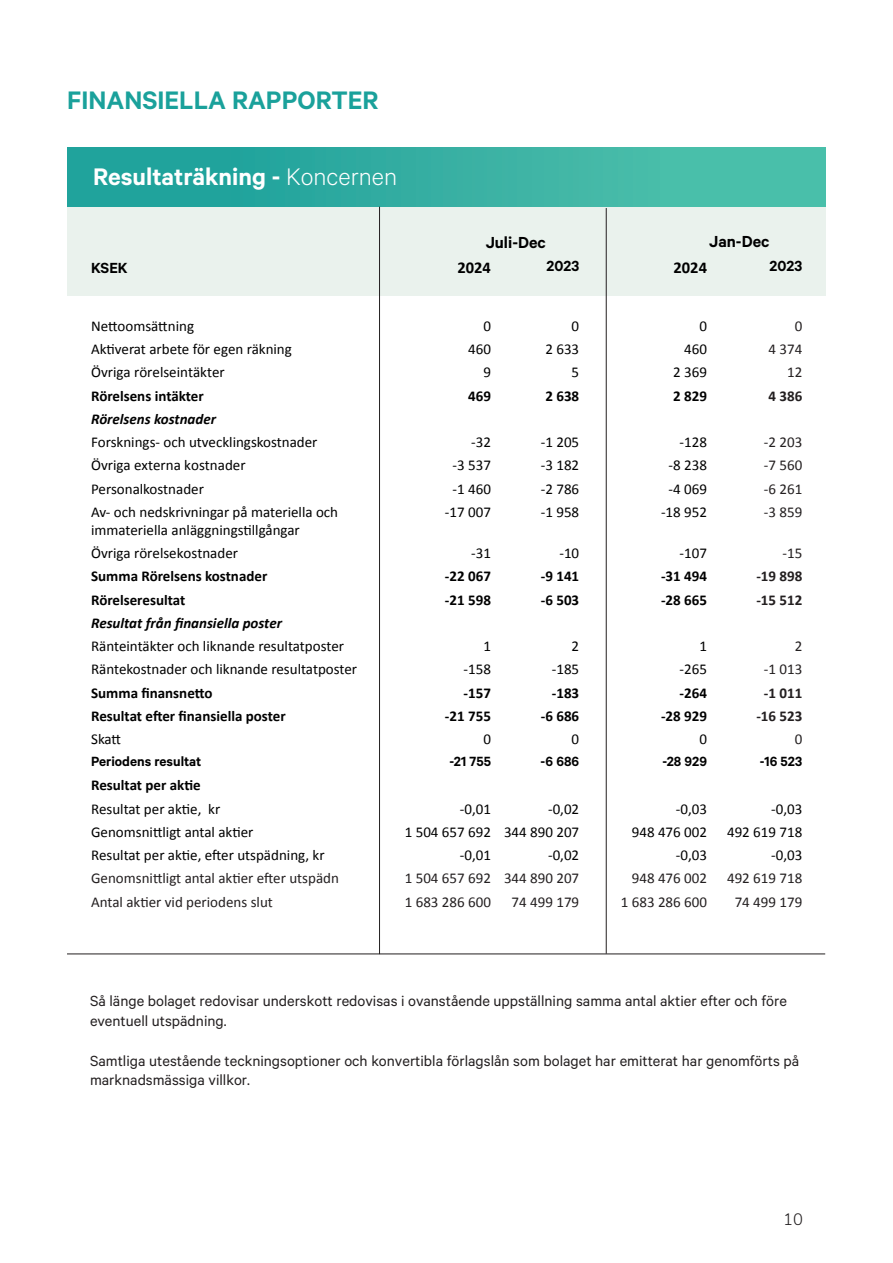
<style>
.page{position:relative;width:893px;height:1263px;background:#fff}
.page>*{position:absolute;margin:0;border:0;box-sizing:border-box;transform-origin:0 0}
.t1{font:600 28.5px "Calibre";color:#1aa19b}
.t2{font:600 27px "Calibre";color:#fff}
.t3{font:600 18px "Calibre";color:#000}
.t4{font:16.5px/19.8px "Calibre";color:#231f20}
.t5{font:600 16.5px "Calibre";color:#000}
.t6{font:700 16.5px "Calibri";color:#000}
.t7{font:300 16.5px "Nunito Sans";color:#231f20}
.t8{font:15px/18px "Calibri";color:#000}
.t9{font:700 15px "Calibri";color:#000}
.t10{font:15px "Calibri";color:#231f20}
.t11{font:italic 700 15px "Calibri";color:#000}
.t12{font:600 15px "Calibre";color:#000}
.t13{font:700 15px "Calibri";color:#231f20}
.s1{font-weight:300}
</style>
<div class="page">
<div style="left:67px;top:206px;width:758px;height:90px;background:#eaf2ed"></div>
<div style="left:67px;top:148px;width:759px;height:59px;background:linear-gradient(to right,#1a9e9a,#51c3ac)"></div>
<hr style="left:606px;top:208px;width:1px;height:746px;background:#231f20">
<hr style="left:67px;top:954px;width:758px;height:1px;background:#231f20">
<hr style="left:379px;top:207px;width:1px;height:747px;background:#231f20">
<p class="t1" style="left:67px;top:83px;width:313px">FINANSIELLA RAPPORTER</p>
<p class="t2" style="left:93px;top:160px;width:306px">Resultaträkning - <span class="s1">Koncernen</span></p>
<p class="t3" style="left:486px;top:231px;width:62px">Juli-Dec</p>
<p class="t3" style="left:709px;top:231px;width:62px">Jan-Dec</p>
<p class="t5" style="left:91px;top:258px;width:38px">KSEK</p>
<p class="t6" style="left:457px;top:257px;width:35px">2024</p>
<p class="t5" style="left:547px;top:256px;width:34px">2023</p>
<p class="t6" style="left:674px;top:257px;width:35px">2024</p>
<p class="t5" style="left:770px;top:256px;width:34px">2023</p>
<p class="t8" style="left:91px;top:316px;width:104px">Nettoomsättning</p>
<p class="t8" style="left:483px;top:316px;width:9px">0</p>
<p class="t8" style="left:572px;top:316px;width:9px">0</p>
<p class="t8" style="left:699px;top:316px;width:9px">0</p>
<p class="t10" style="left:795px;top:317px;width:9px">0</p>
<p class="t8" style="left:91px;top:339px;width:202px">Aktiverat arbete för egen räkning</p>
<p class="t8" style="left:468px;top:339px;width:24px">460</p>
<p class="t8" style="left:545px;top:339px;width:35px">2 633</p>
<p class="t8" style="left:684px;top:339px;width:24px">460</p>
<p class="t10" style="left:768px;top:340px;width:35px">4 374</p>
<p class="t8" style="left:91px;top:363px;width:135px">Övriga rörelseintäkter</p>
<p class="t8" style="left:483px;top:363px;width:9px">9</p>
<p class="t8" style="left:572px;top:363px;width:9px">5</p>
<p class="t8" style="left:673px;top:363px;width:35px">2 369</p>
<p class="t10" style="left:787px;top:363px;width:17px">12</p>
<p class="t9" style="left:91px;top:386px;width:114px">Rörelsens intäkter</p>
<p class="t9" style="left:468px;top:386px;width:24px">469</p>
<p class="t9" style="left:545px;top:386px;width:35px">2 638</p>
<p class="t9" style="left:673px;top:386px;width:35px">2 829</p>
<p class="t13" style="left:768px;top:386px;width:35px">4 386</p>
<p class="t11" style="left:91px;top:410px;width:126px">Rörelsens kostnader</p>
<p class="t8" style="left:91px;top:432px;width:228px">Forsknings- och utvecklingskostnader</p>
<p class="t8" style="left:471px;top:432px;width:21px">-32</p>
<p class="t8" style="left:541px;top:432px;width:40px">-1 205</p>
<p class="t8" style="left:680px;top:432px;width:29px">-128</p>
<p class="t10" style="left:764px;top:433px;width:40px">-2 203</p>
<p class="t8" style="left:91px;top:456px;width:156px">Övriga externa kostnader</p>
<p class="t8" style="left:453px;top:456px;width:40px">-3 537</p>
<p class="t8" style="left:541px;top:456px;width:40px">-3 182</p>
<p class="t8" style="left:669px;top:456px;width:40px">-8 238</p>
<p class="t10" style="left:764px;top:456px;width:40px">-7 560</p>
<p class="t8" style="left:91px;top:479px;width:114px">Personalkostnader</p>
<p class="t8" style="left:453px;top:479px;width:40px">-1 460</p>
<p class="t8" style="left:541px;top:479px;width:40px">-2 786</p>
<p class="t8" style="left:669px;top:479px;width:40px">-4 069</p>
<p class="t10" style="left:764px;top:479px;width:40px">-6 261</p>
<p class="t8" style="left:91px;top:502px;width:249px">Av- och nedskrivningar på materiella och immateriella anläggningstillgångar</p>
<p class="t8" style="left:445px;top:502px;width:48px">-17 007</p>
<p class="t8" style="left:541px;top:502px;width:40px">-1 958</p>
<p class="t8" style="left:661px;top:502px;width:48px">-18 952</p>
<p class="t10" style="left:764px;top:503px;width:40px">-3 859</p>
<p class="t8" style="left:91px;top:543px;width:148px">Övriga rörelsekostnader</p>
<p class="t8" style="left:471px;top:543px;width:21px">-31</p>
<p class="t8" style="left:559px;top:543px;width:21px">-10</p>
<p class="t8" style="left:680px;top:543px;width:29px">-107</p>
<p class="t10" style="left:782px;top:544px;width:21px">-15</p>
<p class="t9" style="left:91px;top:567px;width:178px">Summa Rörelsens kostnader</p>
<p class="t9" style="left:445px;top:567px;width:48px">-22 067</p>
<p class="t9" style="left:541px;top:567px;width:40px">-9 141</p>
<p class="t9" style="left:661px;top:567px;width:48px">-31 494</p>
<p class="t13" style="left:756px;top:567px;width:48px">-19 898</p>
<p class="t9" style="left:91px;top:590px;width:96px">Rörelseresultat</p>
<p class="t9" style="left:445px;top:590px;width:48px">-21 598</p>
<p class="t9" style="left:541px;top:590px;width:40px">-6 503</p>
<p class="t9" style="left:661px;top:590px;width:48px">-28 665</p>
<p class="t13" style="left:756px;top:590px;width:48px">-15 512</p>
<p class="t11" style="left:91px;top:614px;width:192px">Resultat från finansiella poster</p>
<p class="t8" style="left:91px;top:636px;width:254px">Ränteintäkter och liknande resultatposter</p>
<p class="t8" style="left:483px;top:636px;width:9px">1</p>
<p class="t8" style="left:572px;top:636px;width:9px">2</p>
<p class="t8" style="left:699px;top:636px;width:9px">1</p>
<p class="t10" style="left:795px;top:637px;width:9px">2</p>
<p class="t8" style="left:91px;top:660px;width:267px">Räntekostnader och liknande resultatposter</p>
<p class="t8" style="left:464px;top:660px;width:29px">-158</p>
<p class="t8" style="left:552px;top:660px;width:29px">-185</p>
<p class="t8" style="left:680px;top:660px;width:29px">-265</p>
<p class="t10" style="left:764px;top:660px;width:40px">-1 013</p>
<p class="t9" style="left:91px;top:683px;width:123px">Summa finansnetto</p>
<p class="t9" style="left:464px;top:683px;width:29px">-157</p>
<p class="t9" style="left:552px;top:683px;width:29px">-183</p>
<p class="t9" style="left:680px;top:683px;width:29px">-264</p>
<p class="t13" style="left:764px;top:683px;width:40px">-1 011</p>
<p class="t9" style="left:91px;top:707px;width:196px">Resultat efter finansiella poster</p>
<p class="t9" style="left:445px;top:707px;width:48px">-21 755</p>
<p class="t9" style="left:541px;top:707px;width:40px">-6 686</p>
<p class="t9" style="left:661px;top:707px;width:48px">-28 929</p>
<p class="t13" style="left:756px;top:707px;width:48px">-16 523</p>
<p class="t8" style="left:91px;top:729px;width:32px">Skatt</p>
<p class="t8" style="left:483px;top:729px;width:9px">0</p>
<p class="t8" style="left:572px;top:729px;width:9px">0</p>
<p class="t8" style="left:699px;top:729px;width:9px">0</p>
<p class="t10" style="left:795px;top:730px;width:9px">0</p>
<p class="t12" style="left:91px;top:752px;width:112px">Periodens resultat</p>
<p class="t12" style="left:450px;top:752px;width:43px">-21 755</p>
<p class="t12" style="left:541px;top:752px;width:40px">-6 686</p>
<p class="t12" style="left:662px;top:752px;width:46px">-28 929</p>
<p class="t12" style="left:760px;top:752px;width:44px">-16 523</p>
<p class="t9" style="left:91px;top:776px;width:111px">Resultat per aktie</p>
<p class="t8" style="left:91px;top:799px;width:131px">Resultat per aktie, kr</p>
<p class="t8" style="left:460px;top:799px;width:33px">-0,01</p>
<p class="t8" style="left:548px;top:799px;width:33px">-0,02</p>
<p class="t8" style="left:676px;top:799px;width:33px">-0,03</p>
<p class="t8" style="left:771px;top:799px;width:33px">-0,03</p>
<p class="t8" style="left:91px;top:822px;width:164px">Genomsnittligt antal aktier</p>
<p class="t8" style="left:405px;top:822px;width:88px">1 504 657 692</p>
<p class="t8" style="left:504px;top:822px;width:77px">344 890 207</p>
<p class="t8" style="left:632px;top:822px;width:77px">948 476 002</p>
<p class="t8" style="left:727px;top:822px;width:77px">492 619 718</p>
<p class="t8" style="left:91px;top:845px;width:235px">Resultat per aktie, efter utspädning, kr</p>
<p class="t8" style="left:460px;top:845px;width:33px">-0,01</p>
<p class="t8" style="left:548px;top:845px;width:33px">-0,02</p>
<p class="t8" style="left:676px;top:845px;width:33px">-0,03</p>
<p class="t8" style="left:771px;top:845px;width:33px">-0,03</p>
<p class="t10" style="left:91px;top:869px;width:249px">Genomsnittligt antal aktier efter utspädn</p>
<p class="t10" style="left:405px;top:869px;width:88px">1 504 657 692</p>
<p class="t10" style="left:504px;top:869px;width:77px">344 890 207</p>
<p class="t10" style="left:632px;top:869px;width:77px">948 476 002</p>
<p class="t10" style="left:727px;top:869px;width:77px">492 619 718</p>
<p class="t10" style="left:91px;top:892px;width:183px">Antal aktier vid periodens slut</p>
<p class="t10" style="left:405px;top:892px;width:88px">1 683 286 600</p>
<p class="t10" style="left:512px;top:892px;width:69px">74 499 179</p>
<p class="t10" style="left:621px;top:892px;width:88px">1 683 286 600</p>
<p class="t10" style="left:735px;top:892px;width:69px">74 499 179</p>
<p class="t4" style="left:90px;top:990px;width:698px">Så länge bolaget redovisar underskott redovisas i ovanstående uppställning samma antal aktier efter och före eventuell utspädning.</p>
<p class="t4" style="left:90px;top:1050px;width:711px">Samtliga utestående teckningsoptioner och konvertibla förlagslån som bolaget har emitterat har genomförts på marknadsmässiga villkor.</p>
<p class="t7" style="left:783px;top:1208px;width:21px">10</p>
</div>
